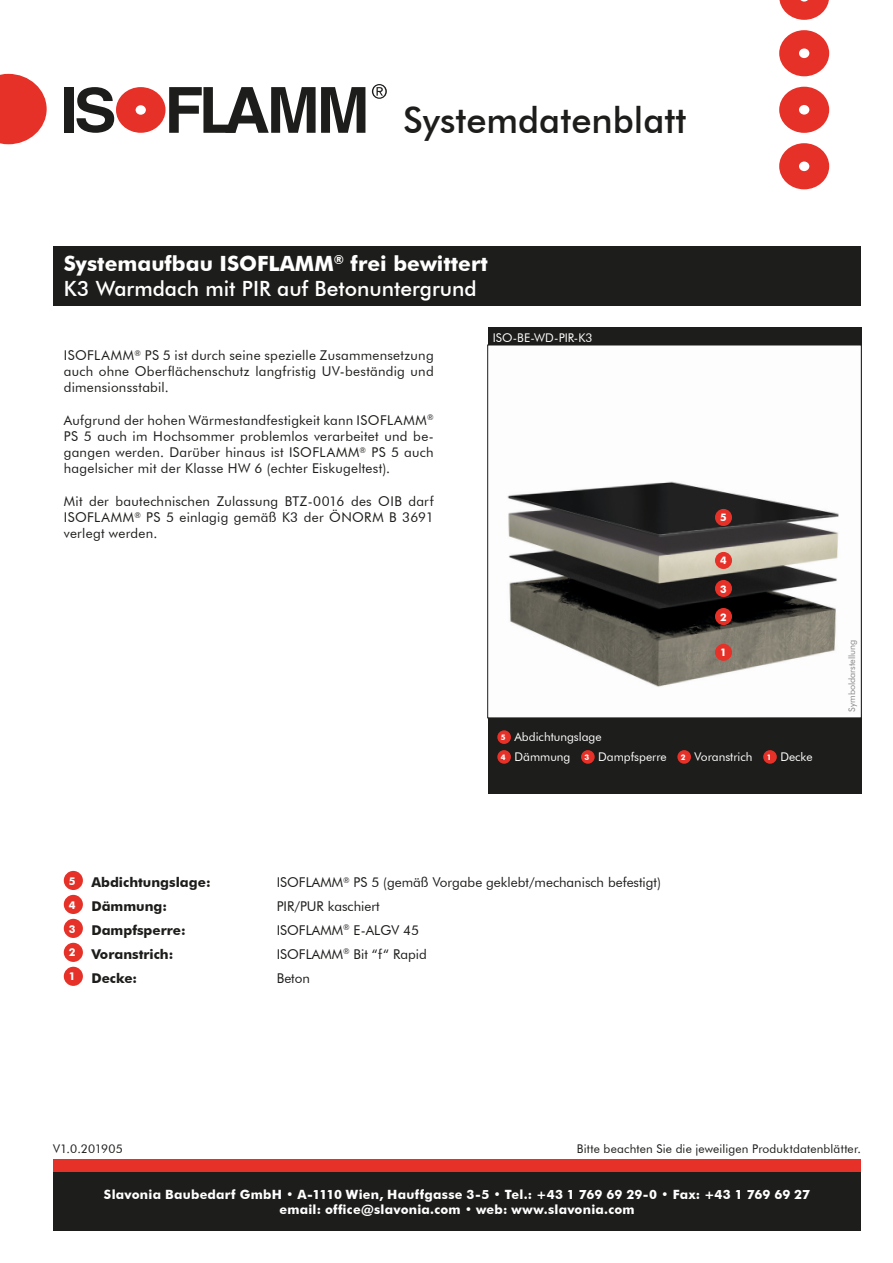
<style>
.page{position:relative;width:893px;height:1263px;background:#fff}
.page>*{position:absolute;margin:0;border:0;box-sizing:border-box;transform-origin:0 0}
.t1{font:500 36.15px "Futura BT";color:#1d1d1b}
.t2{font:500 21px/25.2px "Futura BT";color:#fff}
.t3{font:13.5px/16.2px "Futura BT";letter-spacing:.015em;color:#1d1d1b;text-align:justify}
.t4{font:700 13.5px "Futura BT";color:#1d1d1b}
.t5{font:700 12.75px/15.3px "Futura BT";letter-spacing:.02em;color:#fff;text-align:center}
.t6{font:12px/19.8px "Futura BT";color:#fff}
.t7{font:12px "Futura BT";letter-spacing:.015em;color:#1d1d1b}
.t8{font:700 10.5px "Futura BT";color:#fff}
.t9{font:9px "Futura BT";color:#878787}
.s1{font-weight:700}
.s2{font-weight:700;font-size:7.65px}
</style>
<div class="page">
<div style="left:53px;top:1171px;width:808px;height:60px;background:#1d1d1b"></div>
<div style="left:53px;top:1159px;width:808px;height:12px;background:#e63128"></div>
<div style="left:487px;top:327px;width:374px;height:466px;background:#1d1d1b"></div>
<div style="left:53px;top:246px;width:808px;height:59px;background:#1d1d1b"></div>
<div style="left:64px;top:871px;width:19px;height:19px;background:#e63128;border-radius:50%"></div>
<div style="left:64px;top:895px;width:19px;height:19px;background:#e63128;border-radius:50%"></div>
<div style="left:64px;top:919px;width:19px;height:19px;background:#e63128;border-radius:50%"></div>
<div style="left:64px;top:943px;width:19px;height:19px;background:#e63128;border-radius:50%"></div>
<div style="left:64px;top:967px;width:19px;height:19px;background:#e63128;border-radius:50%"></div>
<svg style="left:779px;top:0;width:50px;height:20px"></svg>
<svg style="left:779px;top:30px;width:50px;height:46px"></svg>
<svg style="left:779px;top:87px;width:50px;height:46px"></svg>
<svg style="left:779px;top:143px;width:50px;height:46px"></svg>
<div style="left:64px;top:87px;width:9px;height:46px;background:#1d1d1b"></div>
<svg style="left:77px;top:87px;width:288px;height:46px"></svg>
<svg style="left:372px;top:84px;width:15px;height:15px"></svg>
<svg style="left:0;top:74px;width:47px;height:70px"></svg>
<svg style="left:487px;top:345px;width:375px;height:373px;background:#bcbbb9"></svg>
<div style="left:715px;top:644px;width:17px;height:17px;background:#e63128;border-radius:50%"></div>
<div style="left:715px;top:608px;width:17px;height:17px;background:#e63128;border-radius:50%"></div>
<div style="left:497px;top:730px;width:14px;height:14px;background:#e63128;border-radius:50%"></div>
<div style="left:497px;top:750px;width:14px;height:14px;background:#e63128;border-radius:50%"></div>
<div style="left:581px;top:750px;width:14px;height:14px;background:#e63128;border-radius:50%"></div>
<div style="left:677px;top:750px;width:14px;height:14px;background:#e63128;border-radius:50%"></div>
<div style="left:763px;top:750px;width:14px;height:14px;background:#e63128;border-radius:50%"></div>
<div style="left:715px;top:509px;width:17px;height:17px;background:#e63128;border-radius:50%"></div>
<div style="left:715px;top:552px;width:17px;height:17px;background:#e63128;border-radius:50%"></div>
<div style="left:715px;top:580px;width:17px;height:17px;background:#e63128;border-radius:50%"></div>
<h1 class="t1" style="left:403px;top:98px;width:285px">Systemdatenblatt</h1>
<h2 class="t2" style="left:64px;top:251px;width:426px"><span class="s1">Systemaufbau ISOFLAMM</span><sup>®</sup> <span class="s1">frei bewittert<br></span>K3 Warmdach mit PIR auf Betonuntergrund</h2>
<p class="t3" style="left:64px;top:347px;width:371px">ISOFLAMM<sup>®</sup> PS 5 ist durch seine spezielle Zusammensetzung auch ohne Oberflächenschutz langfristig UV-beständig und dimensionsstabil.</p>
<p class="t3" style="left:64px;top:412px;width:371px">Aufgrund der hohen Wärmestandfestigkeit kann ISOFLAMM<sup>® </sup>PS 5 auch im Hochsommer problemlos verarbeitet und be&shy;gangen werden. Darüber hinaus ist ISOFLAMM<sup>®</sup> PS 5 auch hagelsicher mit der Klasse HW 6 (echter Eiskugeltest).</p>
<p class="t3" style="left:64px;top:493px;width:371px">Mit der bautechnischen Zulassung BTZ-0016 des OIB darf ISOFLAMM<sup>®</sup> PS 5 einlagig gemäß K3 der ÖNORM B 3691 verlegt werden.</p>
<p class="t6" style="left:493px;top:327px;width:101px">ISO-BE-WD-PIR-K3</p>
<p class="t8" style="left:720px;top:511px;width:8px">5</p>
<p class="t8" style="left:720px;top:554px;width:8px">4</p>
<p class="t8" style="left:720px;top:582px;width:8px">3</p>
<p class="t8" style="left:720px;top:610px;width:8px">2</p>
<p class="t8" style="left:720px;top:646px;width:8px">1</p>
<p class="t6" style="left:501px;top:727px;width:313px"><span class="s2">5</span> Abdichtungslage<br><span class="s2">4</span> Dämmung <span class="s2">3</span> Dampfsperre <span class="s2">2</span> Voranstrich <span class="s2">1</span> Decke</p>
<p class="t9" style="left:846px;top:712px;width:74px;rotate:-90deg">Symboldarstellung</p>
<p class="t4" style="left:69px;top:874px;width:143px"><sup>5</sup> Abdichtungslage:</p>
<p class="t3" style="left:277px;top:874px;width:386px">ISOFLAMM<sup>®</sup> PS 5 (gemäß Vorgabe geklebt/mechanisch befestigt)</p>
<p class="t4" style="left:69px;top:898px;width:100px"><sup>4</sup> Dämmung:</p>
<p class="t3" style="left:277px;top:898px;width:104px">PIR/PUR kaschiert</p>
<p class="t4" style="left:69px;top:922px;width:118px"><sup>3</sup> Dampfsperre:</p>
<p class="t3" style="left:277px;top:922px;width:144px">ISOFLAMM<sup>®</sup> E-ALGV 45</p>
<p class="t4" style="left:69px;top:946px;width:106px"><sup>2</sup> Voranstrich:</p>
<p class="t3" style="left:277px;top:946px;width:151px">ISOFLAMM<sup>®</sup> Bit “f“ Rapid</p>
<p class="t4" style="left:69px;top:970px;width:70px"><sup>1</sup> Decke:</p>
<p class="t3" style="left:277px;top:970px;width:35px">Beton</p>
<p class="t7" style="left:53px;top:1142px;width:71px">V1.0.201905</p>
<p class="t7" style="left:577px;top:1142px;width:286px">Bitte beachten Sie die jeweiligen Produktdatenblätter.</p>
<p class="t5" style="left:104px;top:1186px;width:708px">Slavonia Baubedarf GmbH • A-1110 Wien, Hauffgasse 3-5 • Tel.: +43 1 769 69 29-0 • Fax: +43 1 769 69 27 email: office@slavonia.com • web: www.slavonia.com</p>
</div>
